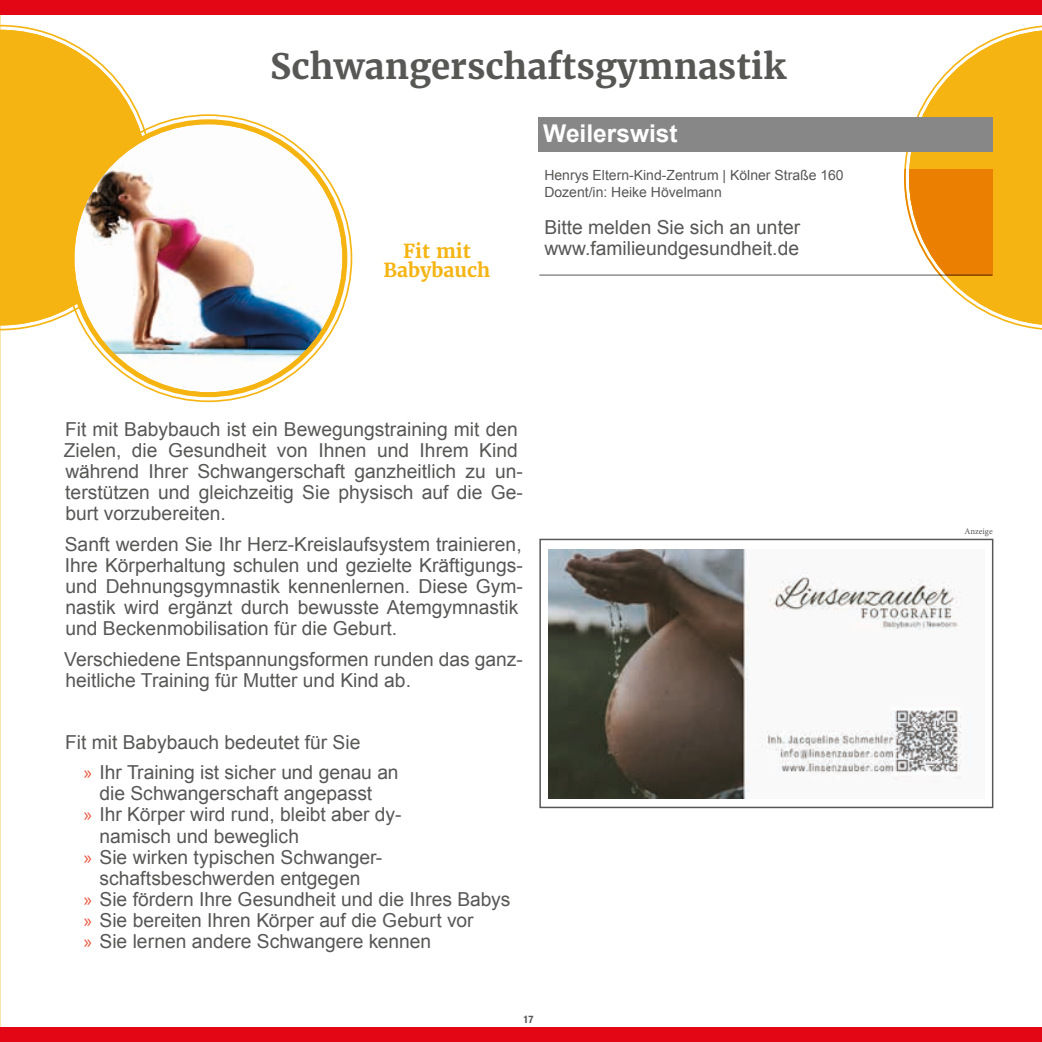
<style>
.page{position:relative;width:1042px;height:1042px;background:#fff}
.page>*{position:absolute;margin:0;border:0;box-sizing:border-box;transform-origin:0 0}
.t1{font:700 35px "Merriweather";color:#575756}
.t2{font:700 24.5px "Arial";color:#fff}
.t3{font:19.25px/21px "Arial";color:#575756}
.t4{font:700 19.25px/19.2px "Merriweather";color:#f5b412;text-align:center}
.t5{font:14px/16.8px "Arial";color:#575756}
.t6{font:700 condensed 10.5px "Helvetica Neue";color:#575756}
.t7{font:8.75px "Minion Pro";color:#575756}
.s1{font-family:"Myriad Pro";color:#e94f35}
</style>
<div class="page">
<svg style="left:5px;top:24px;width:149px;height:307px"></svg>
<svg style="left:1px;top:24px;width:4px;height:307px"></svg>
<svg style="left:903px;top:25px;width:139px;height:305px"></svg>
<hr style="left:0;top:5px;width:1px;height:1037px;background:#f5b412">
<div style="left:539px;top:539px;width:454px;height:269px;border:1px solid #575756"></div>
<div style="left:538px;top:117px;width:454px;height:35px;background:#878787"></div>
<hr style="left:539px;top:275px;width:453px;height:1px;background:#575756">
<img style="left:548px;top:549px;width:414px;height:250px">
<div style="left:72px;top:122px;width:273px;height:273px;background:#f5b412;border-radius:50%"></div>
<img style="left:74px;top:124px;width:268px;height:268px;border-radius:134px">
<div style="left:0;top:0;width:1042px;height:15px;background:#e30614"></div>
<div style="left:0;top:1027px;width:1042px;height:15px;background:#e30614"></div>
<h1 class="t1" style="left:270px;top:44px;width:518px">Schwangerschaftsgymnastik</h1>
<p class="t4" style="left:383px;top:241px;width:108px">Fit mit<br>Babybauch</p>
<p class="t2" style="left:543px;top:117px;width:136px">Weilerswist</p>
<p class="t5" style="left:544px;top:167px;width:301px">Henrys Eltern-Kind-Zentrum | Kölner Straße 160<br>Dozent/in: Heike Hövelmann</p>
<p class="t3" style="left:544px;top:217px;width:257px">Bitte melden Sie sich an unter www.familieundgesundheit.de</p>
<p class="t3" style="left:64px;top:419px;width:461px">Fit mit Babybauch ist ein Bewegungstraining mit den Zielen, die Gesundheit von Ihnen und Ihrem Kind während Ihrer Schwangerschaft ganzheitlich zu un&shy;terstützen und gleichzeitig Sie physisch auf die Ge&shy;burt vorzubereiten.</p>
<p class="t3" style="left:65px;top:534px;width:460px">Sanft werden Sie Ihr Herz-Kreislaufsystem trainieren, Ihre Körperhaltung schulen und gezielte Kräftigungs&shy;und Dehnungsgymnastik kennenlernen. Diese Gym&shy;nastik wird ergänzt durch bewusste Atemgymnastik und Beckenmobilisation für die Geburt.</p>
<p class="t3" style="left:64px;top:648px;width:460px">Verschiedene Entspannungsformen runden das ganz&shy;heitliche Training für Mutter und Kind ab.</p>
<p class="t3" style="left:84px;top:726px;width:316px;line-height:31px;text-indent:-19px">Fit mit Babybauch bedeutet für Sie<br><span class="s1">»</span> Ihr Training ist sicher und genau an</p>
<p class="t3" style="left:99px;top:783px;width:274px">die Schwangerschaft angepasst</p>
<p class="t3" style="left:84px;top:804px;width:319px"><span class="s1">»</span> Ihr Körper wird rund, bleibt aber dy-</p>
<p class="t3" style="left:99px;top:825px;width:201px">namisch und beweglich</p>
<p class="t3" style="left:84px;top:846px;width:300px"><span class="s1">»</span> Sie wirken typischen Schwanger-</p>
<p class="t3" style="left:99px;top:867px;width:262px">schaftsbeschwerden entgegen</p>
<p class="t3" style="left:84px;top:888px;width:428px"><span class="s1">»</span> Sie fördern Ihre Gesundheit und die Ihres Babys</p>
<p class="t3" style="left:84px;top:909px;width:391px"><span class="s1">»</span> Sie bereiten Ihren Körper auf die Geburt vor</p>
<p class="t3" style="left:84px;top:930px;width:349px"><span class="s1">»</span> Sie lernen andere Schwangere kennen</p>
<p class="t6" style="left:523px;top:1011px;width:12px">17</p>
<p class="t7" style="left:964px;top:525px;width:30px">Anzeige</p>
</div>
